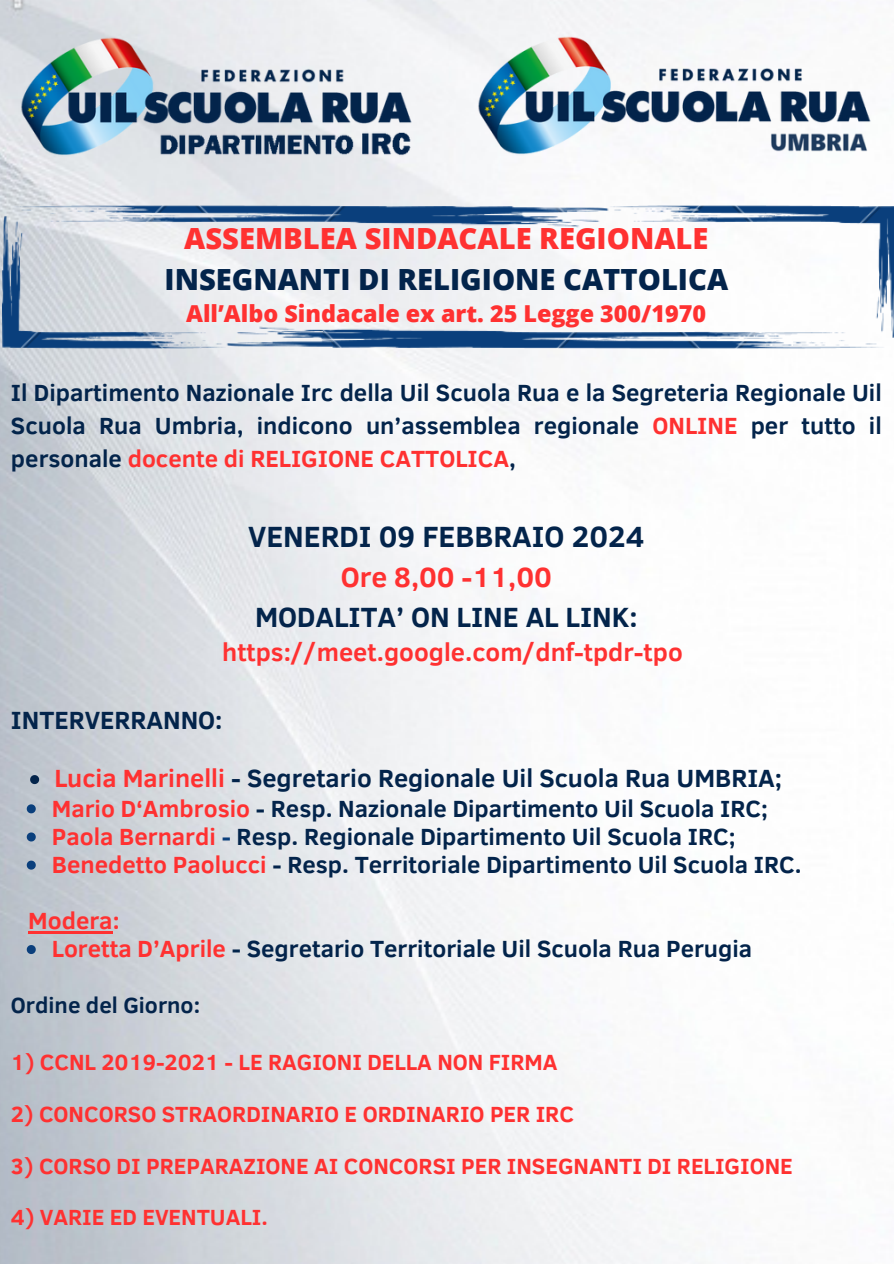
<style>
.page{position:relative;width:894px;height:1264px;background:#fff}
.page>*{position:absolute;margin:0;border:0;box-sizing:border-box;transform-origin:0 0}
.t1{font:700 30px "Clear Sans";color:#03244b}
.t2{font:800 29.1px/40.5px "Open Sans";color:#03244b;text-align:center}
.t3{font:700 28.5px/39.3px "Clear Sans";color:#03244b;text-align:center}
.t4{font:700 25.5px "Clear Sans";color:#03244b}
.t5{font:700 25.5px "Clear Sans";color:#ff3131}
.t6{font:700 24px/32.7px "Clear Sans";color:#03244b;text-align:justify}
.t7{font:700 24px "Clear Sans";color:#ff3131}
.t8{font:800 23.4px "Open Sans";color:#ff3131}
.t9{font:700 22.5px "Clear Sans";color:#ff3131}
.t10{font:700 22.5px "Clear Sans";color:#03244b}
.s1{color:#ff3131}
.s2{color:#0a3f7c}
</style>
<div class="page">
<img style="left:0;top:0;width:836px;height:1263px">
<svg style="left:30px;top:775px;width:9px;height:9px"></svg>
<svg style="left:27px;top:804px;width:9px;height:9px"></svg>
<svg style="left:27px;top:832px;width:9px;height:9px"></svg>
<svg style="left:27px;top:860px;width:9px;height:9px"></svg>
<hr style="left:28px;top:931px;width:85px;height:2px;background:#ff3131">
<svg style="left:27px;top:945px;width:9px;height:9px"></svg>
<img style="left:11px;top:28px;width:411px;height:135px">
<img style="left:3px;top:205px;width:890px;height:143px">
<img style="left:468px;top:27px;width:403px;height:135px">
<h4 class="t2" style="left:164px;top:217px;width:565px"><span class="s1">ASSEMBLEA SINDACALE REGIONALE<br></span>INSEGNANTI DI RELIGIONE CATTOLICA</h4>
<h4 class="t8" style="left:186px;top:297px;width:521px">All’Albo Sindacale ex art. 25 Legge 300/1970</h4>
<p class="t6" style="left:11px;top:375px;width:872px">Il Dipartimento Nazionale Irc della Uil Scuola Rua e la Segreteria Regionale Uil Scuola Rua Umbria, indicono un’assemblea regionale <span class="s1">ONLINE</span> per tutto il personale <span class="s1">docente di RELIGIONE CATTOLICA</span>,</p>
<p class="t1" style="left:248px;top:514px;width:398px">VENERDI 09 FEBBRAIO 2024</p>
<p class="t3" style="left:255px;top:556px;width:384px"><span class="s1">Ore 8,00 -11,00<br></span>MODALITA’ ON LINE AL LINK:</p>
<p class="t5" style="left:222px;top:634px;width:462px">https://meet.google.com/dnf-tpdr-tpo</p>
<p class="t4" style="left:11px;top:701px;width:213px">INTERVERRANNO:</p>
<h2 class="t4" style="left:54px;top:760px;width:729px"><span class="s1">Lucia Marinelli</span> - Segretario Regionale Uil Scuola Rua UMBRIA;</h2>
<h2 class="t6" style="left:52px;top:790px;width:717px"><span class="s1">Mario D‘Ambrosio</span> - Resp. Nazionale Dipartimento Uil Scuola IRC;</h2>
<h2 class="t6" style="left:52px;top:818px;width:685px"><span class="s1">Paola Bernardi</span> <span class="s2">-</span> Resp. Regionale Dipartimento Uil Scuola IRC;</h2>
<h1 class="t6" style="left:52px;top:847px;width:751px"><span class="s1">Benedetto Paolucci</span> - Resp. Territoriale Dipartimento Uil Scuola IRC.</h1>
<h3 class="t7" style="left:28px;top:903px;width:93px">Modera:</h3>
<h3 class="t6" style="left:52px;top:931px;width:701px"><span class="s1">Loretta D’Aprile</span> - Segretario Territoriale Uil Scuola Rua Perugia</h3>
<h3 class="t10" style="left:11px;top:988px;width:190px">Ordine del Giorno:</h3>
<h3 class="t9" style="left:11px;top:1045px;width:548px">1) CCNL 2019-2021 - LE RAGIONI DELLA NON FIRMA</h3>
<h2 class="t9" style="left:11px;top:1097px;width:564px">2) CONCORSO STRAORDINARIO E ORDINARIO PER IRC</h2>
<h3 class="t9" style="left:11px;top:1149px;width:783px">3) CORSO DI PREPARAZIONE AI CONCORSI PER INSEGNANTI DI RELIGIONE</h3>
<p class="t9" style="left:11px;top:1200px;width:258px">4) VARIE ED EVENTUALI.</p>
</div>
